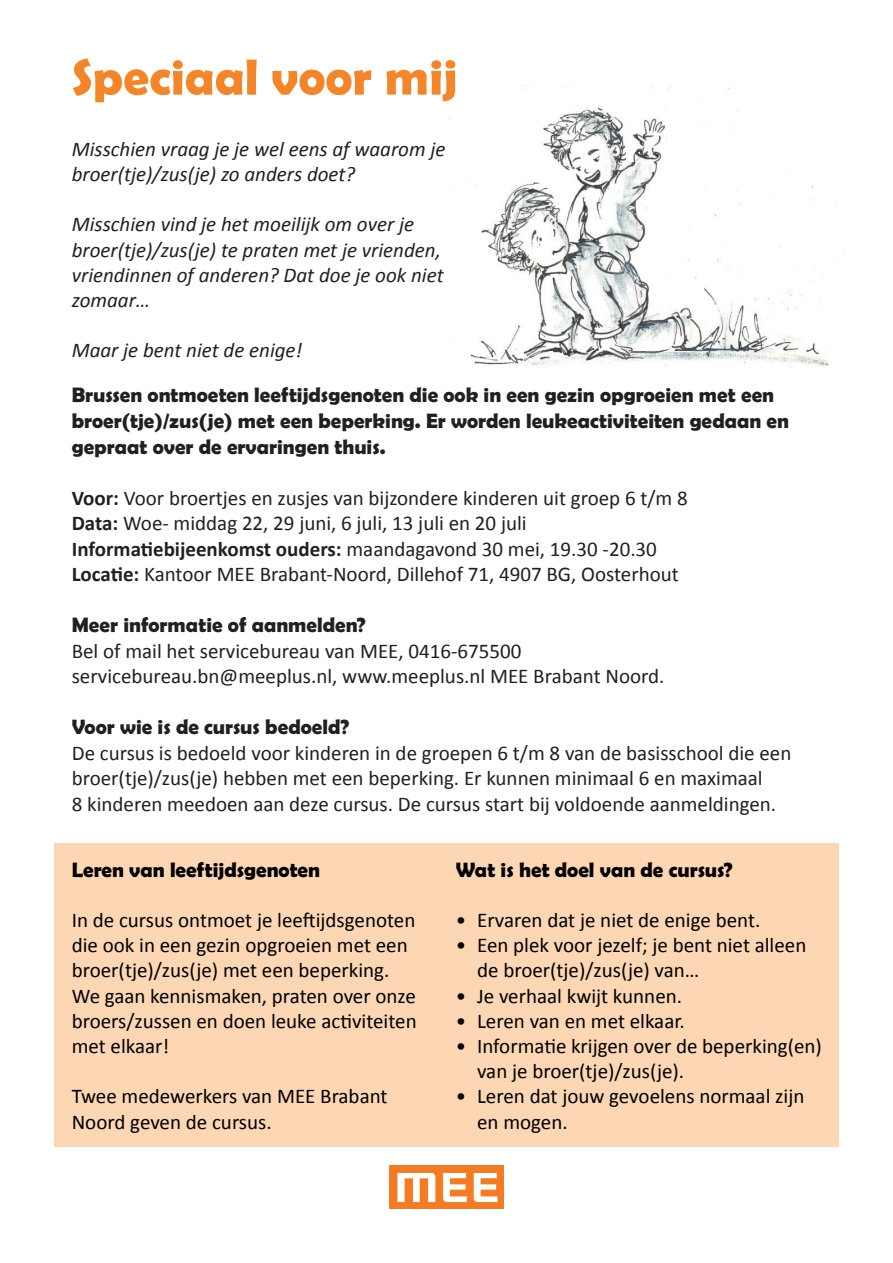
<style>
.page{position:relative;width:893px;height:1263px;background:#fff}
.page>*{position:absolute;margin:0;border:0;box-sizing:border-box;transform-origin:0 0}
.t1{font:600 51px "Berlinsans";color:#f58529}
.t2{font:21px/25.5px "Calibri";color:#231f20}
.t3{font:21px/25.2px "Calibri";color:#000001}
.t4{font:600 21px/25.5px "Berlinsans";color:#231f20}
.t5{font:italic 21px/25.2px "Calibri";color:#231f20}
.t6{font:600 21px "Berlinsans";color:#000001}
.s1{font-weight:700}
</style>
<div class="page">
<img style="left:450px;top:85px;width:379px;height:283px">
<div style="left:390px;top:1166px;width:114px;height:43px;background:#f47b21"></div>
<svg style="left:397px;top:1173px;width:38px;height:29px"></svg>
<svg style="left:443px;top:1173px;width:24px;height:29px"></svg>
<svg style="left:474px;top:1173px;width:23px;height:29px"></svg>
<div style="left:55px;top:843px;width:784px;height:304px;background:#fdd6b4"></div>
<p class="t1" style="left:72px;top:48px;width:387px">Speciaal voor mij</p>
<p class="t5" style="left:72px;top:135px;width:375px">Misschien vraag je je wel eens af waarom je broer(tje)/zus(je) zo anders doet?</p>
<p class="t5" style="left:72px;top:211px;width:373px">Misschien vind je het moeilijk om over je broer(tje)/zus(je) te praten met je vrienden, vriendinnen of anderen? Dat doe je ook niet zomaar…</p>
<p class="t5" style="left:72px;top:337px;width:232px">Maar je bent niet de enige!</p>
<p class="t4" style="left:72px;top:382px;width:719px">Brussen ontmoeten leeftijdsgenoten die ook in een gezin opgroeien met een broer(tje)/zus(je) met een beperking. Er worden leukeactiviteiten gedaan en gepraat over de ervaringen thuis.</p>
<p class="t2" style="left:72px;top:484px;width:617px"><span class="s1">Voor:</span> Voor broertjes en zusjes van bijzondere kinderen uit groep 6 t/m 8</p>
<p class="t2" style="left:72px;top:510px;width:456px"><span class="s1">Data:</span> Woe- middag 22, 29 juni, 6 juli, 13 juli en 20 juli</p>
<p class="t2" style="left:72px;top:535px;width:587px"><span class="s1">Informatiebijeenkomst ouders:</span> maandagavond 30 mei, 19.30 -20.30</p>
<p class="t2" style="left:72px;top:561px;width:609px"><span class="s1">Locatie:</span> Kantoor MEE Brabant-Noord, Dillehof 71, 4907 BG, Oosterhout</p>
<p class="t4" style="left:72px;top:612px;width:295px">Meer informatie of aanmelden?</p>
<p class="t2" style="left:72px;top:637px;width:451px">Bel of mail het servicebureau van MEE, 0416-675500</p>
<p class="t2" style="left:72px;top:663px;width:594px">servicebureau.bn@meeplus.nl, www.meeplus.nl MEE Brabant Noord.</p>
<p class="t4" style="left:72px;top:714px;width:279px">Voor wie is de cursus bedoeld?</p>
<p class="t2" style="left:72px;top:739px;width:721px">De cursus is bedoeld voor kinderen in de groepen 6 t/m 8 van de basisschool die een broer(tje)/zus(je) hebben met een beperking. Er kunnen minimaal 6 en maximaal<br>8 kinderen meedoen aan deze cursus. De cursus start bij voldoende aanmeldingen.</p>
<p class="t6" style="left:72px;top:857px;width:250px">Leren van leeftijdsgenoten</p>
<p class="t3" style="left:72px;top:907px;width:345px">In de cursus ontmoet je leeftijdsgenoten die ook in een gezin opgroeien met een broer(tje)/zus(je) met een beperking.</p>
<p class="t3" style="left:72px;top:982px;width:346px;text-align:justify">We gaan kennismaken, praten over onze broers/zussen en doen leuke activiteiten met elkaar!</p>
<p class="t3" style="left:72px;top:1083px;width:317px">Twee medewerkers van MEE Brabant<br>Noord geven de cursus.</p>
<p class="t6" style="left:456px;top:857px;width:278px">Wat is het doel van de cursus?</p>
<p class="t3" style="left:456px;top:907px;width:306px">• Ervaren dat je niet de enige bent.</p>
<p class="t3" style="left:477px;top:932px;width:331px;text-indent:-21px">• Een plek voor jezelf; je bent niet alleen de broer(tje)/zus(je) van…</p>
<p class="t3" style="left:456px;top:982px;width:228px">• Je verhaal kwijt kunnen.</p>
<p class="t3" style="left:456px;top:1008px;width:231px">• Leren van en met elkaar.</p>
<p class="t3" style="left:477px;top:1033px;width:346px;text-indent:-21px">• Informatie krijgen over de beperking(en) van je broer(tje)/zus(je).</p>
<p class="t3" style="left:477px;top:1083px;width:329px;text-indent:-21px">• Leren dat jouw gevoelens normaal zijn en mogen.</p>
</div>
